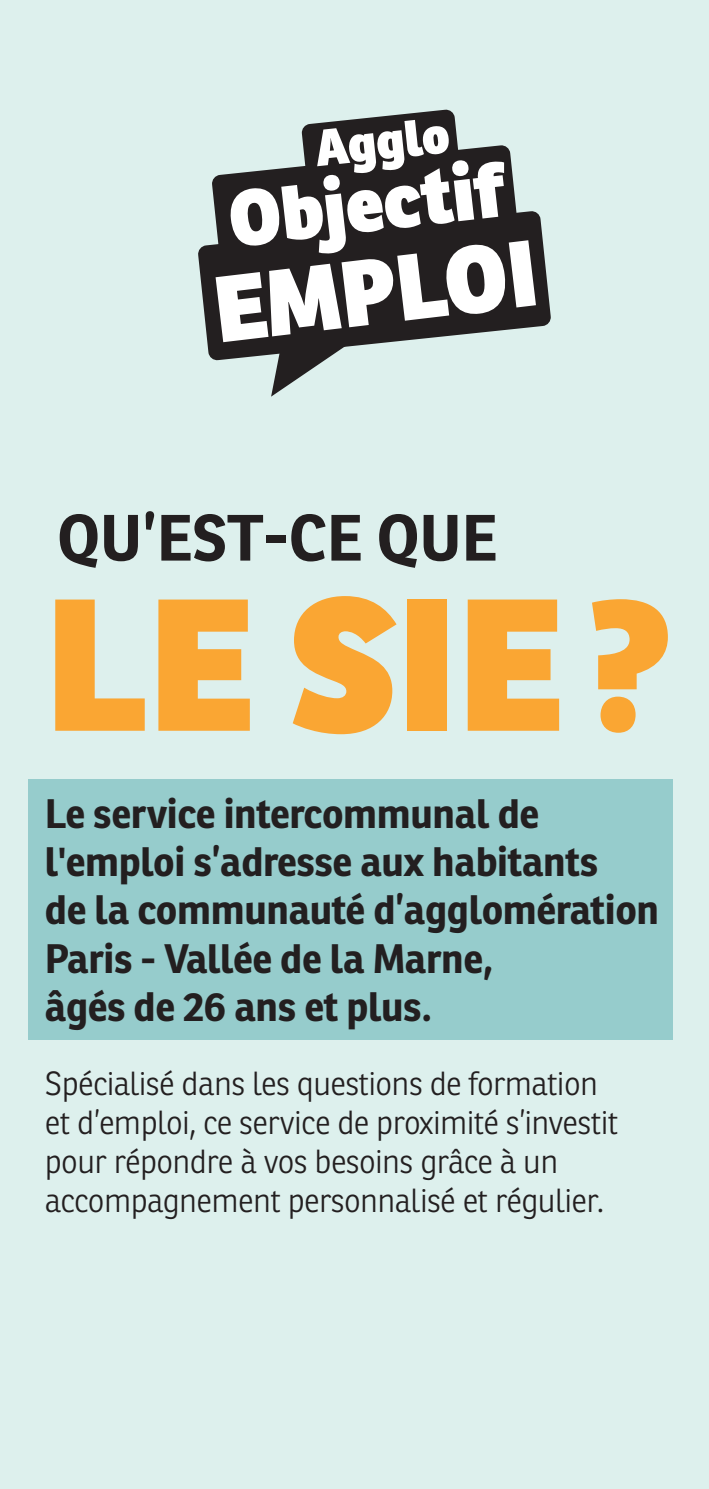
<style>
.page{position:relative;width:709px;height:1489px;background:#fff}
.page>*{position:absolute;margin:0;border:0;box-sizing:border-box;transform-origin:0 0}
.t1{font:800 182.5px "Ronnia";color:#faa633}
.t2{font:700 63.5px "Ronnia";color:#231f20}
.t3{font:700 40px/48px "Ronnia";letter-spacing:-.01em;color:#231f20}
.t4{font:300 32.5px/39px "Ronnia";letter-spacing:-.02em;color:#231f20}
</style>
<div class="page">
<div style="left:0;top:0;width:709px;height:1488px;background:#ddf0ed"></div>
<div style="left:28px;top:779px;width:645px;height:260px;background:#96cccc"></div>
<svg style="left:198px;top:212px;width:353px;height:146px"></svg>
<svg style="left:211px;top:109px;width:325px;height:287px"></svg>
<h2 class="t2" style="left:57px;top:497px;width:442px">QU’EST-CE QUE</h2>
<h1 class="t1" style="left:45px;top:545px;width:629px">LE SIE?</h1>
<p class="t3" style="left:45px;top:789px;width:616px">Le service intercommunal de l'emploi s’adresse aux habitants<br>de la communauté d’agglomération<br>Paris - Vallée de la Marne,<br>âgés de 26 ans et plus.</p>
<p class="t4" style="left:45px;top:1063px;width:575px">Spécialisé dans les questions de formation et d’emploi, ce service de proximité s’investit pour répondre à vos besoins grâce à un accompagnement personnalisé et régulier.</p>
</div>
